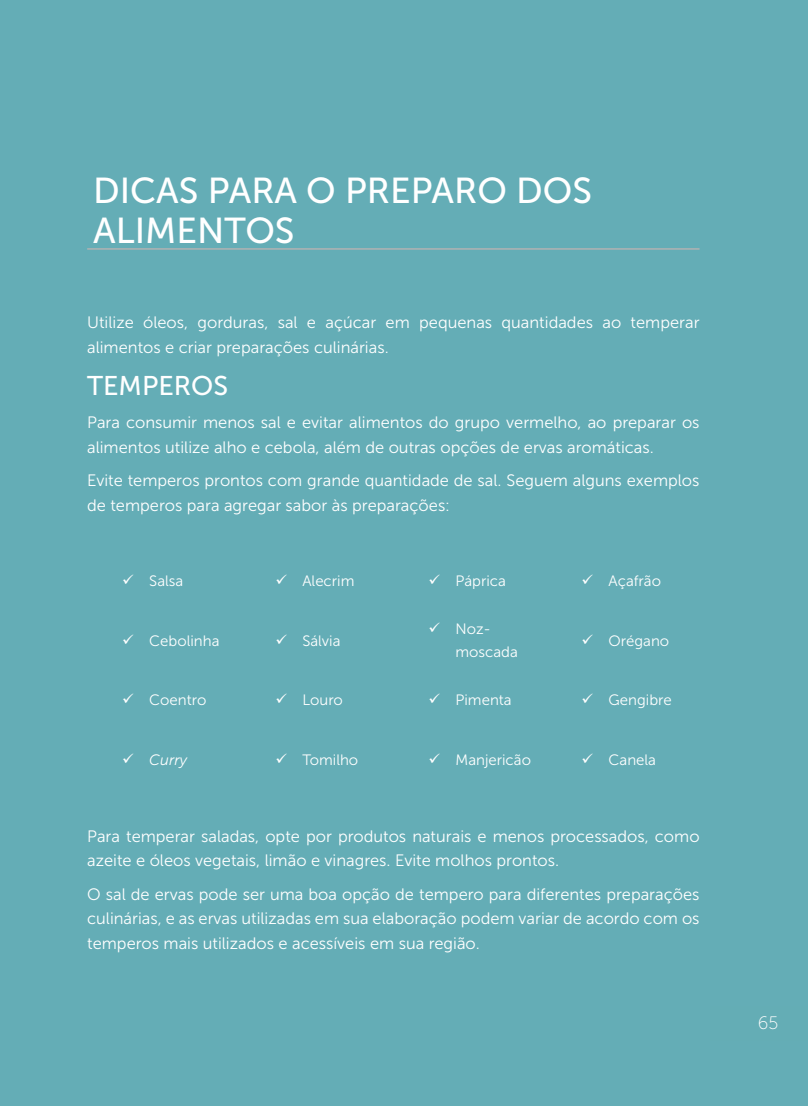
<style>
.page{position:relative;width:808px;height:1106px;background:#64adb6}
.page>*{position:absolute;margin:0;border:0;box-sizing:border-box;transform-origin:0 0}
.t1{font:36px/39.8px "Museo Sans 500";color:#fff}
.t2{font:27px "Museo Sans 500";color:#fff}
.t3{font:18px "Museo Sans 100";color:#fff}
.t4{font:16.5px/24.8px "Museo Sans 300";color:#fff}
.t5{font:15px/22.5px "Museo Sans 300";color:#fff}
.t6{font:italic 15px "Museo Sans 300";color:#fff}
</style>
<div class="page">
<hr style="left:87px;top:248px;width:612px;height:2px;background:#b1b2b3">
<h1 class="t1" style="left:93px;top:171px;width:500px">DICAS PARA O PREPARO DOS<br>ALIMENTOS</h1>
<p class="t4" style="left:87px;top:310px;width:614px">Utilize óleos, gorduras, sal e açúcar em pequenas quantidades ao temperar alimentos e criar preparações culinárias.</p>
<h2 class="t2" style="left:87px;top:370px;width:142px">TEMPEROS</h2>
<p class="t4" style="left:87px;top:410px;width:614px">Para consumir menos sal e evitar alimentos do grupo vermelho, ao preparar os alimentos utilize alho e cebola, além de outras opções de ervas aromáticas.</p>
<p class="t4" style="left:87px;top:468px;width:614px">Evite temperos prontos com grande quantidade de sal. Seguem alguns exemplos de temperos para agregar sabor às preparações:</p>
<p class="t5" style="left:122px;top:569px;width:63px">✓ Salsa</p>
<p class="t5" style="left:275px;top:569px;width:81px">✓ Alecrim</p>
<p class="t5" style="left:428px;top:569px;width:79px">✓ Páprica</p>
<p class="t5" style="left:581px;top:569px;width:81px">✓ Açafrão</p>
<p class="t5" style="left:122px;top:629px;width:99px">✓ Cebolinha</p>
<p class="t5" style="left:275px;top:629px;width:67px">✓ Sálvia</p>
<p class="t5" style="left:455px;top:618px;width:64px;text-indent:-27px">✓ Noz&shy;moscada</p>
<p class="t5" style="left:582px;top:629px;width:89px">✓ Orégano</p>
<p class="t5" style="left:122px;top:689px;width:86px">✓ Coentro</p>
<p class="t5" style="left:275px;top:689px;width:69px">✓ Louro</p>
<p class="t5" style="left:428px;top:689px;width:85px">✓ Pimenta</p>
<p class="t5" style="left:582px;top:689px;width:92px">✓ Gengibre</p>
<p class="t6" style="left:122px;top:751px;width:66px">✓ Curry</p>
<p class="t5" style="left:275px;top:748px;width:84px">✓ Tomilho</p>
<p class="t5" style="left:428px;top:748px;width:104px">✓ Manjericão</p>
<p class="t5" style="left:582px;top:748px;width:76px">✓ Canela</p>
<p class="t4" style="left:87px;top:823px;width:614px">Para temperar saladas, opte por produtos naturais e menos processados, como azeite e óleos vegetais, limão e vinagres. Evite molhos prontos.</p>
<p class="t4" style="left:87px;top:881px;width:614px;text-align:justify">O sal de ervas pode ser uma boa opção de tempero para diferentes preparações culinárias, e as ervas utilizadas em sua elaboração podem variar de acordo com os temperos mais utilizados e acessíveis em sua região.</p>
<p class="t3" style="left:758px;top:1013px;width:22px">65</p>
</div>
